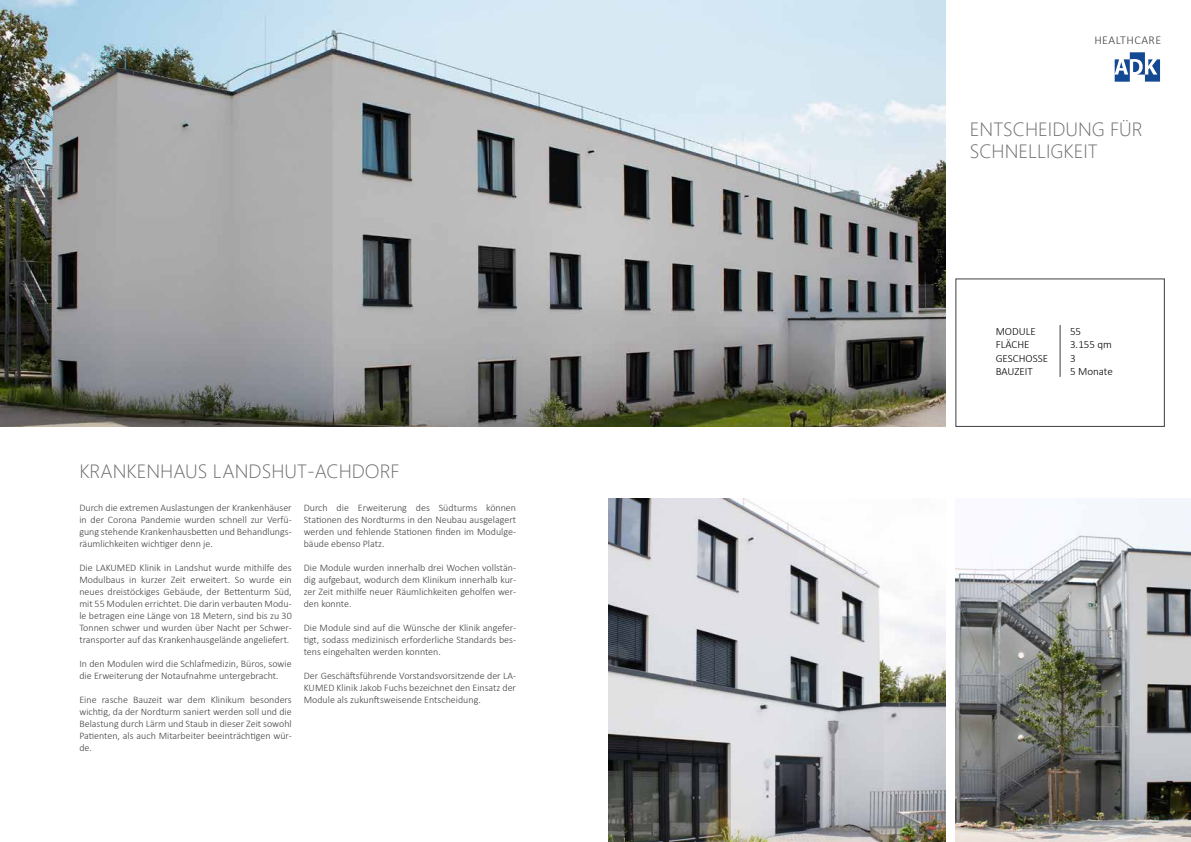
<style>
.page{position:relative;width:1191px;height:842px;background:#fff}
.page>*{position:absolute;margin:0;border:0;box-sizing:border-box;transform-origin:0 0}
.t1{font:18px/21.6px "Microsoft Ya Hei UI Light";color:#71706f}
.t2{font:300 12px "Calibri";letter-spacing:.04em;color:#424141}
.t3{font:300 11px/13.2px "Calibri";color:#000}
.t4{font:300 10px/12px "Calibri";color:#424141;text-align:justify}
</style>
<div class="page">
<img style="left:0;top:0;width:945px;height:427px">
<hr style="left:1059px;top:325px;width:1px;height:52px;background:#3f3f3e">
<img style="left:955px;top:499px;width:236px;height:343px">
<img style="left:608px;top:499px;width:337px;height:343px">
<svg style="left:1114px;top:52px;width:46px;height:30px"></svg>
<h1 class="t1" style="left:79px;top:461px;width:322px">KRANKENHAUS LANDSHUT-ACHDORF</h1>
<p class="t4" style="left:79px;top:501px;width:214px">Durch die extremen Auslastungen der Krankenhäuser in der Corona Pandemie wurden schnell zur Verfü&shy;gung stehende Krankenhausbetten und Behandlungs&shy;räumlichkeiten wichtiger denn je.</p>
<p class="t4" style="left:79px;top:561px;width:214px">Die LAKUMED Klinik in Landshut wurde mithilfe des Modulbaus in kurzer Zeit erweitert. So wurde ein neues dreistöckiges Gebäude, der Bettenturm Süd, mit 55 Modulen errichtet. Die darin verbauten Modu&shy;le betragen eine Länge von 18 Metern, sind bis zu 30<br>Tonnen schwer und wurden über Nacht per Schwer&shy;transporter auf das Krankenhausgelände angeliefert.</p>
<p class="t4" style="left:79px;top:657px;width:214px">In den Modulen wird die Schlafmedizin, Büros, sowie die Erweiterung der Notaufnahme untergebracht.</p>
<p class="t4" style="left:79px;top:693px;width:214px">Eine rasche Bauzeit war dem Klinikum besonders wichtig, da der Nordturm saniert werden soll und die Belastung durch Lärm und Staub in dieser Zeit sowohl Patienten, als auch Mitarbeiter beeinträchtigen wür&shy;de.</p>
<p class="t4" style="left:304px;top:501px;width:214px">Durch die Erweiterung des Südturms können Stationen des Nordturms in den Neubau ausgelagert werden und fehlende Stationen finden im Modulge&shy;bäude ebenso Platz.</p>
<p class="t4" style="left:304px;top:561px;width:214px">Die Module wurden innerhalb drei Wochen vollstän&shy;dig aufgebaut, wodurch dem Klinikum innerhalb kur&shy;zer Zeit mithilfe neuer Räumlichkeiten geholfen wer&shy;den konnte.</p>
<p class="t4" style="left:304px;top:621px;width:214px">Die Module sind auf die Wünsche der Klinik angefer&shy;tigt, sodass medizinisch erforderliche Standards bes&shy;tens eingehalten werden konnten.</p>
<p class="t4" style="left:304px;top:669px;width:214px">Der Geschäftsführende Vorstandsvorsitzende der LA-KUMED Klinik Jakob Fuchs bezeichnet den Einsatz der Module als zukunftsweisende Entscheidung.</p>
<p class="t2" style="left:1094px;top:33px;width:68px">HEALTHCARE</p>
<h1 class="t1" style="left:969px;top:119px;width:174px">ENTSCHEIDUNG FÜR<br>SCHNELLIGKEIT</h1>
<p class="t3" style="left:995px;top:325px;width:54px">MODULE<br>FLÄCHE<br>GESCHOSSE<br>BAUZEIT</p>
<p class="t3" style="left:1070px;top:325px;width:44px">55<br>3.155 qm<br>3<br>5 Monate</p>
</div>
